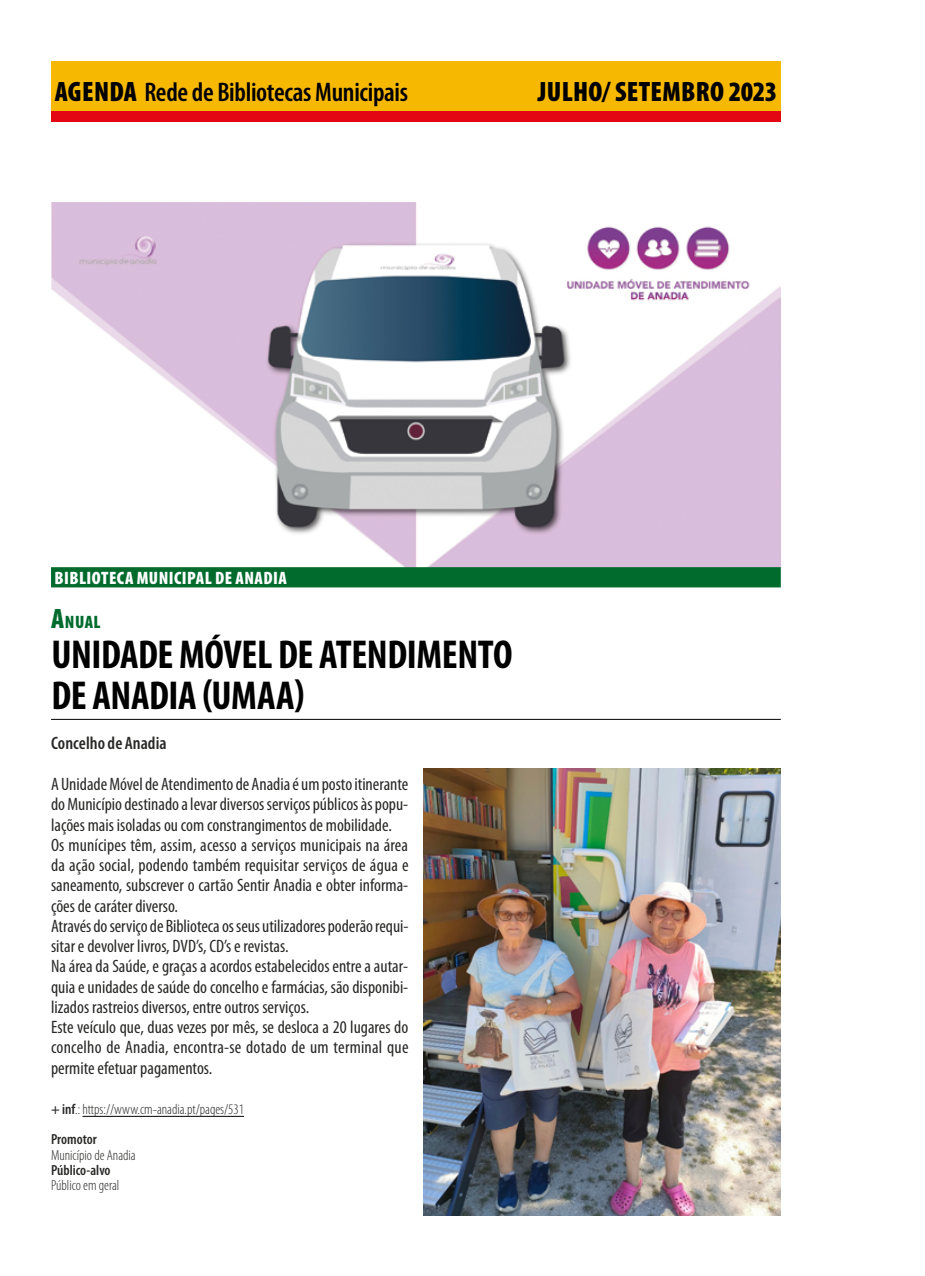
<style>
.page{position:relative;width:925px;height:1276px;background:#fff}
.page>*{position:absolute;margin:0;border:0;box-sizing:border-box;transform-origin:0 0}
.t1{font:700 condensed 40.5px/40.5px "Myriad Pro";letter-spacing:-.01em;color:#000}
.t2{font:900 condensed 28.12px "Myriad Pro";letter-spacing:.01em;color:#000}
.t3{font:600 condensed 27px "Myriad Pro";letter-spacing:-.01em;color:#000}
.t4{font:condensed 18px/20.2px "Myriad Pro";color:#282827}
.t5{font:900 condensed 18px "Myriad Pro";letter-spacing:.025em;color:#fff}
.t6{font:600 condensed 18px "Myriad Pro";letter-spacing:.005em;color:#282827}
.t7{font:900 condensed 18px "Myriad Pro";color:#006b2d}
.t8{font:300 condensed 14.62px/30.4px "Myriad Pro";color:#282827}
.t9{font:600 condensed 14.62px "Myriad Pro";color:#282827}
.s1{font-weight:900;font-size:28.12px}
.s2{font-size:28.12px}
.s3{font-weight:600}
</style>
<div class="page">
<div style="left:51px;top:61px;width:730px;height:50px;background:#f6b800"></div>
<div style="left:51px;top:111px;width:730px;height:11px;background:#e30613"></div>
<img style="left:52px;top:202px;width:729px;height:365px">
<div style="left:51px;top:567px;width:730px;height:20px;background:#006b2d"></div>
<hr style="left:51px;top:719px;width:730px;height:1px;background:#000">
<hr style="left:82px;top:1116px;width:162px;height:1px;background:#000">
<img style="left:423px;top:768px;width:358px;height:447px">
<h3 class="t3" style="left:55px;top:78px;width:355px"><span class="s1">AGENDA</span> Rede de Bibliotecas Municipais</h3>
<h2 class="t2" style="left:538px;top:76px;width:241px">JULHO/ SETEMBRO 2023</h2>
<p class="t5" style="left:55px;top:567px;width:234px">BIBLIOTECA MUNICIPAL DE ANADIA</p>
<p class="t7" style="left:51px;top:612px;width:51px"><span class="s2">A</span>NUAL</p>
<h1 class="t1" style="left:51px;top:635px;width:463px">UNIDADE MÓVEL DE ATENDIMENTO<br>DE ANADIA (UMAA)</h1>
<p class="t6" style="left:51px;top:733px;width:117px">Concelho de Anadia</p>
<p class="t4" style="left:51px;top:774px;width:359px">A Unidade Móvel de Atendimento de Anadiaé um posto itinerante do Município destinado a levar diversos serviços públicos às popu&shy;lações mais isoladas ou com constrangimentos de mobilidade.<br>Os munícipes têm, assim, acesso a serviços municipais na área da ação social, podendo também requisitar serviços de água e saneamento, subscrever o cartão Sentir Anadia e obter informa&shy;ções de caráter diverso.<br>Através do serviço de Biblioteca os seus utilizadores poderão requi&shy;sitar e devolver livros, DVD’s, CD’s e revistas.<br>Na área da Saúde, e graças a acordos estabelecidos entre a autar&shy;quia e unidades de saúde do concelho e farmácias, são disponibi&shy;lizados rastreios diversos, entre outros serviços.<br>Este veículo que, duas vezes por mês, se desloca a 20 lugares do concelho de Anadia, encontra-se dotado de um terminal que permite efetuar pagamentos.</p>
<p class="t8" style="left:51px;top:1094px;width:194px"><span class="s3">+ inf</span>.: https://www.cm-anadia.pt/pages/531<br><span class="s3">Promotor</span></p>
<p class="t8" style="left:51px;top:1140px;width:86px">Município de Anadia</p>
<p class="t9" style="left:51px;top:1162px;width:61px">Público-alvo</p>
<p class="t8" style="left:51px;top:1170px;width:70px">Público em geral</p>
</div>
